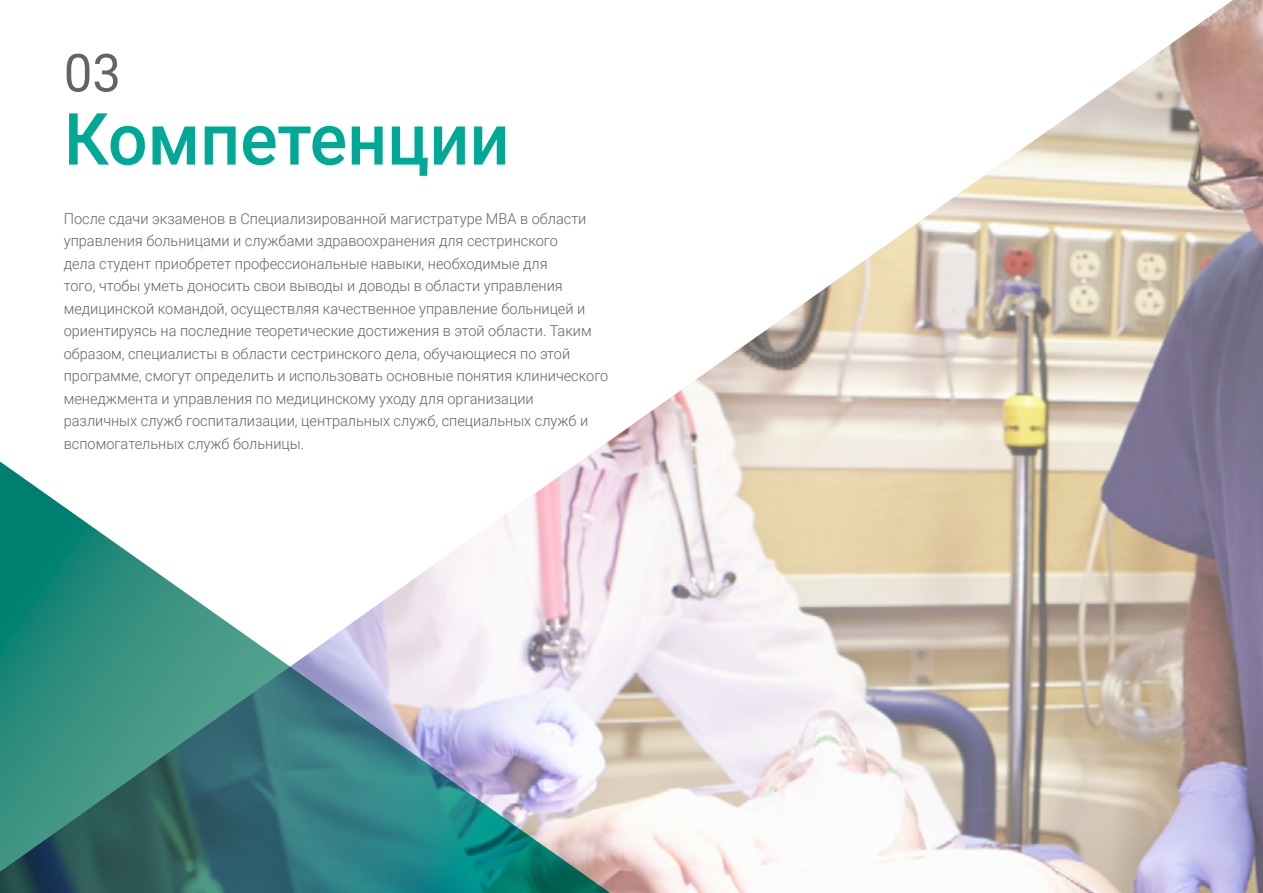
<style>
.page{position:relative;width:1263px;height:893px;background:#fff}
.page>*{position:absolute;margin:0;border:0;box-sizing:border-box;transform-origin:0 0}
.t1{font:500 72px "Roboto";color:#00a996}
.t2{font:52.5px "Roboto";color:#61646a}
.t3{font:300 15px/22.5px "Roboto";color:#61646a}
</style>
<div class="page">
<img style="left:602px;top:0;width:661px;height:893px">
<svg style="left:0;top:446px;width:640px;height:447px"></svg>
<h2 class="t2" style="left:64px;top:36px;width:59px">03</h2>
<h1 class="t1" style="left:64px;top:89px;width:447px">Компетенции</h1>
<p class="t3" style="left:64px;top:207px;width:546px">После сдачи экзаменов в Специализированной магистратуре MBA в области управления больницами и службами здравоохранения для сестринского<br>дела студент приобретет профессиональные навыки, необходимые для<br>того, чтобы уметь доносить свои выводы и доводы в области управления медицинской командой, осуществляя качественное управление больницей и ориентируясь на последние теоретические достижения в этой области. Таким образом, специалисты в области сестринского дела, обучающиеся по этой программе, смогут определить и использовать основные понятия клинического менеджмента и управления по медицинскому уходу для организации различных служб госпитализации, центральных служб, специальных служб и вспомогательных служб больницы.</p>
</div>
